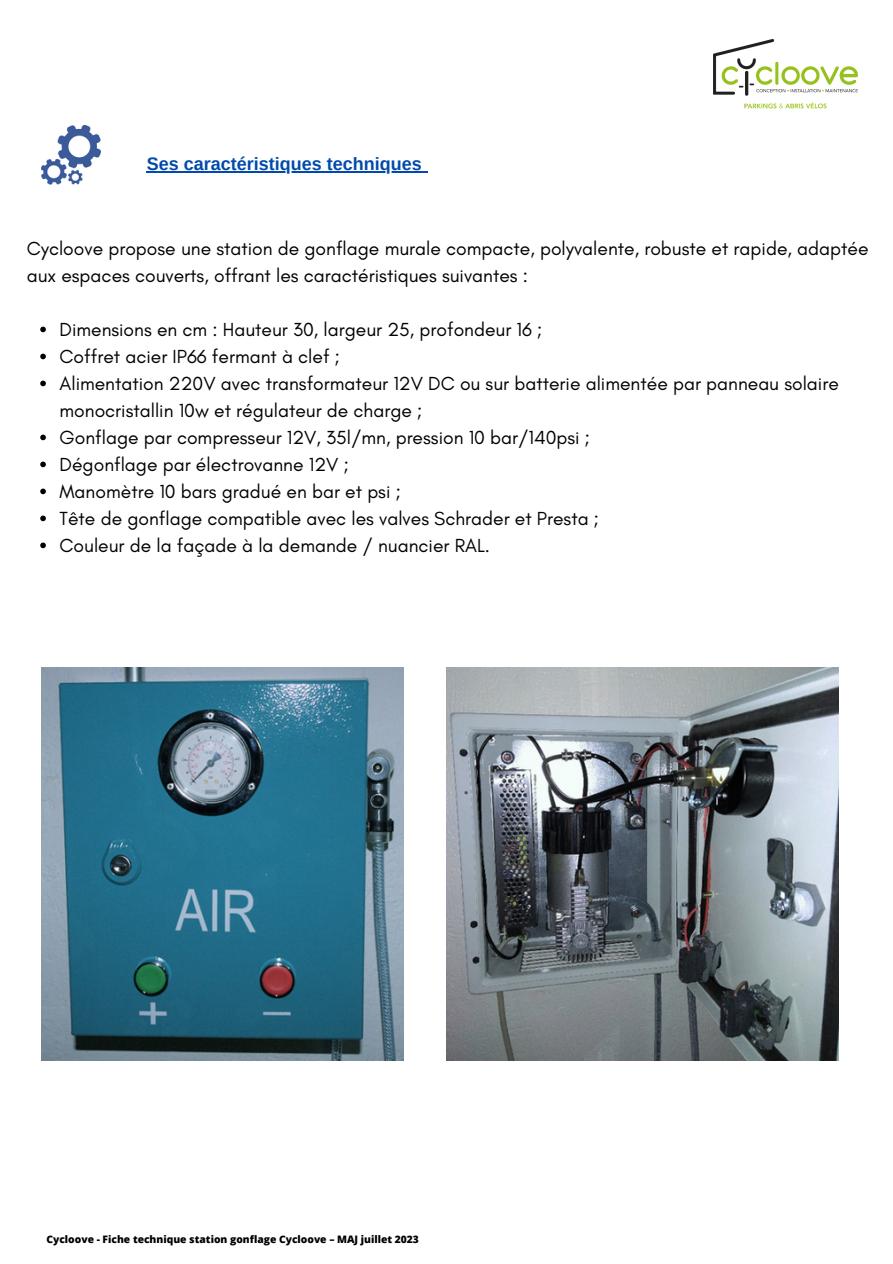
<style>
.page{position:relative;width:893px;height:1264px;background:#fff}
.page>*{position:absolute;margin:0;border:0;box-sizing:border-box;transform-origin:0 0}
.t1{font:19.35px/27px "Glacial Indifference";color:#000}
.t2{font:700 18px "Arimo";color:#004aad}
.t3{font:800 10.35px "Open Sans";color:#000}
</style>
<div class="page">
<img style="left:713px;top:40px;width:144px;height:69px">
<img style="left:42px;top:126px;width:58px;height:58px">
<img style="left:446px;top:667px;width:392px;height:393px">
<img style="left:42px;top:667px;width:361px;height:393px">
<hr style="left:147px;top:171px;width:275px;height:1px;background:#004aad">
<svg style="left:40px;top:326px;width:6px;height:6px"></svg>
<svg style="left:40px;top:353px;width:6px;height:6px"></svg>
<svg style="left:40px;top:380px;width:6px;height:6px"></svg>
<svg style="left:40px;top:434px;width:6px;height:6px"></svg>
<svg style="left:40px;top:461px;width:6px;height:6px"></svg>
<svg style="left:40px;top:488px;width:6px;height:6px"></svg>
<svg style="left:40px;top:515px;width:6px;height:6px"></svg>
<svg style="left:40px;top:542px;width:6px;height:6px"></svg>
<p class="t2" style="left:147px;top:154px;width:276px">Ses caractéristiques techniques</p>
<p class="t1" style="left:27px;top:234px;width:843px">Cycloove propose une station de gonflage murale compacte, polyvalente, robuste et rapide, adaptée aux espaces couverts, offrant les caractéristiques suivantes :</p>
<p class="t1" style="left:60px;top:315px;width:484px">Dimensions en cm : Hauteur 30, largeur 25, profondeur 16 ;</p>
<p class="t1" style="left:60px;top:342px;width:282px">Coffret acier IP66 fermant à clef ;</p>
<p class="t1" style="left:60px;top:369px;width:780px">Alimentation 220V avec transformateur 12V DC ou sur batterie alimentée par panneau solaire monocristallin 10w et régulateur de charge ;</p>
<p class="t1" style="left:60px;top:423px;width:532px">Gonflage par compresseur 12V, 35l/mn, pression 10 bar/140psi ;</p>
<p class="t1" style="left:60px;top:450px;width:291px">Dégonflage par électrovanne 12V ;</p>
<p class="t1" style="left:60px;top:477px;width:343px">Manomètre 10 bars gradué en bar et psi ;</p>
<p class="t1" style="left:60px;top:504px;width:541px">Tête de gonflage compatible avec les valves Schrader et Presta ;</p>
<p class="t1" style="left:60px;top:531px;width:432px">Couleur de la façade à la demande / nuancier RAL.</p>
<p class="t3" style="left:46px;top:1231px;width:374px">Cycloove - Fiche technique station gonflage Cycloove – MAJ juillet 2023</p>
</div>
